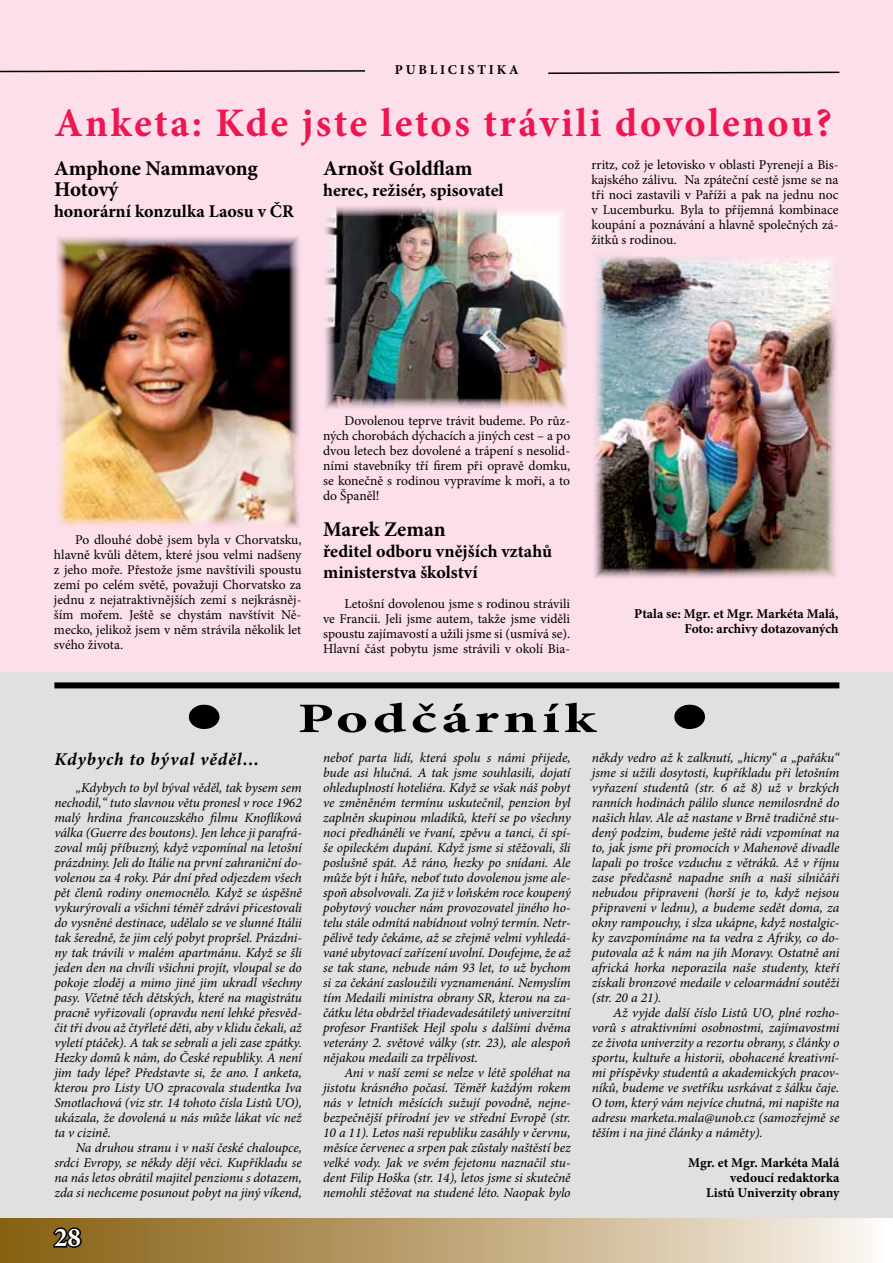
<style>
.page{position:relative;width:893px;height:1263px;background:#fff}
.page>*{position:absolute;margin:0;border:0;box-sizing:border-box;transform-origin:0 0}
.t1{font:700 42px "Minion Pro";letter-spacing:.075em;color:#000;scale:1.45 1}
.t2{font:42px "Wingdings";color:#000;scale:1.26 1}
.t3{font:700 40.5px "Minion Pro";letter-spacing:.06em;color:#ed1651}
.t4{font:700 27px "Minion Pro";color:#fff}
.t5{font:700 21px/21px "Minion Pro";letter-spacing:-.005em;color:#000}
.t6{font:700 18px/21px "Minion Pro";color:#000}
.t7{font:italic 700 18px "Minion Pro";letter-spacing:.045em;color:#000}
.t8{font:italic 13.5px/15px "Minion Pro";letter-spacing:-.005em;color:#000;text-align:justify}
.t9{font:13.5px/15px "Minion Pro";color:#000;text-align:justify}
.t10{font:700 13.5px/15px "Minion Pro";color:#000;text-align:right}
.t11{font:700 13.5px "Minion Pro";letter-spacing:.21em;color:#000}
</style>
<div class="page">
<div style="left:0;top:496px;width:893px;height:730px;background:#e0e0e0"></div>
<div style="left:0;top:1219px;width:893px;height:44px;background:linear-gradient(to right,#845b09,#fbf4ed)"></div>
<svg style="left:51px;top:1226px;width:32px;height:23px"></svg>
<div style="left:0;top:0;width:893px;height:671px;background:#fcdfeb"></div>
<svg style="left:0;top:70px;width:366px;height:3px"></svg>
<svg style="left:548px;top:71px;width:292px;height:3px"></svg>
<div style="left:54px;top:682px;width:785px;height:6px;background:#000"></div>
<img style="left:57px;top:236px;width:242px;height:291px">
<img style="left:325px;top:206px;width:243px;height:203px">
<img style="left:594px;top:256px;width:243px;height:322px">
<p class="t11" style="left:395px;top:60px;width:125px">PUBLICISTIKA</p>
<h2 class="t3" style="left:54px;top:95px;width:779px">Anketa: Kde jste letos trávili dovolenou?</h2>
<h3 class="t5" style="left:54px;top:157px;width:205px">Amphone Nammavong<br>Hotový</h3>
<h3 class="t6" style="left:54px;top:200px;width:241px">honorární konzulka Laosu v ČR</h3>
<p class="t9" style="left:591px;top:157px;width:249px">rritz, což je letovisko v oblasti Pyrenejí a Bis&shy;kajského zálivu. Na zpáteční cestě jsme se na tři noci zastavili v Paříži a pak na jednu noc v Lucemburku. Byla to příjemná kombinace koupání a poznávání a hlavně společných zá&shy;žitků s rodinou.</p>
<h3 class="t5" style="left:323px;top:157px;width:151px">Arnošt Goldflam</h3>
<h3 class="t6" style="left:323px;top:179px;width:182px">herec, režisér, spisovatel</h3>
<p class="t9" style="left:54px;top:533px;width:249px;text-indent:21px">Po dlouhé době jsem byla v Chorvatsku, hlavně kvůli dětem, které jsou velmi nadšeny z jeho moře. Přestože jsme navštívili spoustu zemí po celém světě, považuji Chorvatsko za jednu z nejatraktivnějších zemí s nejkrásněj&shy;ším mořem. Ještě se chystám navštívit Ně&shy;mecko, jelikož jsem v něm strávila několik let svého života.</p>
<p class="t9" style="left:323px;top:414px;width:249px;text-indent:21px">Dovolenou teprve trávit budeme. Po růz&shy;ných chorobách dýchacích a jiných cest – a po dvou letech bez dovolené a trápení s nesolid&shy;ními stavebníky tří firem při opravě domku, se konečně s rodinou vypravíme k moři, a to do Španěl!</p>
<h3 class="t5" style="left:323px;top:519px;width:124px">Marek Zeman</h3>
<h3 class="t6" style="left:323px;top:541px;width:231px">ředitel odboru vnějších vztahů ministerstva školství</h3>
<p class="t9" style="left:323px;top:597px;width:249px;text-indent:21px">Letošní dovolenou jsme s rodinou strávili ve Francii. Jeli jsme autem, takže jsme viděli spoustu zajímavostí a užili jsme si (usmívá se).<br>Hlavní část pobytu jsme strávili v okolí Bia-</p>
<p class="t10" style="left:634px;top:606px;width:206px">Ptala se: Mgr. et Mgr. Markéta Malá,<br>Foto: archivy dotazovaných</p>
<h1 class="t1" style="left:184px;top:689px;width:285px">● Podčárník</h1>
<h1 class="t2" style="left:670px;top:694px;width:33px">●</h1>
<h3 class="t7" style="left:54px;top:746px;width:207px">Kdybych to býval věděl…</h3>
<p class="t8" style="left:54px;top:780px;width:249px;text-indent:21px">„Kdybych to byl býval věděl, tak bysem sem nechodil,“ tuto slavnou větu pronesl v roce 1962 malý hrdina francouzského filmu Knoflíková válka (Guerre des boutons). Jen lehce ji parafrá&shy;zoval můj příbuzný, když vzpomínal na letošní prázdniny. Jeli do Itálie na první zahraniční do&shy;volenou za 4 roky. Pár dní před odjezdem všech pět členů rodiny onemocnělo. Když se úspěšně vykurýrovali a všichni téměř zdrávi přicestovali do vysněné destinace, udělalo se ve slunné Itálii tak šeredně, že jim celý pobyt propršel. Prázdni&shy;ny tak trávili v malém apartmánu. Když se šli jeden den na chvíli všichni projít, vloupal se do pokoje zloděj a mimo jiné jim ukradl všechny pasy. Včetně těch dětských, které na magistrátu pracně vyřizovali (opravdu není lehké přesvěd&shy;čit tři dvou až čtyřleté děti, aby v klidu čekali, až vyletí ptáček). A tak se sebrali a jeli zase zpátky.<br>Hezky domů k nám, do České republiky. A není jim tady lépe? Představte si, že ano. I anketa, kterou pro Listy UO zpracovala studentka Iva Smotlachová (viz str. 14 tohoto čísla Listů UO), ukázala, že dovolená u nás může lákat víc než ta v cizině.</p>
<p class="t8" style="left:54px;top:1140px;width:249px;text-indent:21px">Na druhou stranu i v naší české chaloupce, srdci Evropy, se někdy dějí věci. Kupříkladu se na nás letos obrátil majitel penzionu s dotazem, zda si nechceme posunout pobyt na jiný víkend,</p>
<p class="t8" style="left:592px;top:750px;width:249px">někdy vedro až k zalknutí, „hicny“ a „pařáku“ jsme si užili dosytosti, kupříkladu při letošním vyřazení studentů (str. 6 až 8) už v brzkých ranních hodinách pálilo slunce nemilosrdně do našich hlav. Ale až nastane v Brně tradičně stu&shy;dený podzim, budeme ještě rádi vzpomínat na to, jak jsme při promocích v Mahenově divadle lapali po trošce vzduchu z větráků. Až v říjnu zase předčasně napadne sníh a naši silničáři nebudou připraveni (horší je to, když nejsou připraveni v lednu), a budeme sedět doma, za okny rampouchy, i slza ukápne, když nostalgic&shy;ky zavzpomínáme na ta vedra z Afriky, co do&shy;putovala až k nám na jih Moravy. Ostatně ani africká horka neporazila naše studenty, kteří získali bronzové medaile v celoarmádní soutěži (str. 20 a 21).</p>
<p class="t8" style="left:592px;top:1005px;width:249px;text-indent:21px">Až vyjde další číslo Listů UO, plné rozho&shy;vorů s atraktivními osobnostmi, zajímavostmi ze života univerzity a rezortu obrany, s články o sportu, kultuře a historii, obohacené kreativní&shy;mi příspěvky studentů a akademických pracov&shy;níků, budeme ve svetříku usrkávat z šálku čaje.<br>O tom, který vám nejvíce chutná, mi napište na adresu marketa.mala@unob.cz (samozřejmě se těším i na jiné články a náměty).</p>
<p class="t10" style="left:688px;top:1155px;width:153px">Mgr. et Mgr. Markéta Malá vedoucí redaktorka<br>Listů Univerzity obrany</p>
<p class="t8" style="left:323px;top:750px;width:249px">neboť parta lidí, která spolu s námi přijede, bude asi hlučná. A tak jsme souhlasili, dojatí ohleduplností hoteliéra. Když se však náš pobyt ve změněném termínu uskutečnil, penzion byl zaplněn skupinou mladíků, kteří se po všechny noci předháněli ve řvaní, zpěvu a tanci, či spí&shy;še opileckém dupání. Když jsme si stěžovali, šli poslušně spát. Až ráno, hezky po snídani. Ale může být i hůře, neboť tuto dovolenou jsme ale&shy;spoň absolvovali. Za již v loňském roce koupený pobytový voucher nám provozovatel jiného ho&shy;telu stále odmítá nabídnout volný termín. Netr&shy;pělivě tedy čekáme, až se zřejmě velmi vyhledá&shy;vané ubytovací zařízení uvolní. Doufejme, že až se tak stane, nebude nám 93 let, to už bychom si za čekání zasloužili vyznamenání. Nemyslím tím Medaili ministra obrany SR, kterou na za&shy;čátku léta obdržel třiadevadesátiletý univerzitní profesor František Hejl spolu s dalšími dvěma veterány 2. světové války (str. 23), ale alespoň nějakou medaili za trpělivost.</p>
<p class="t8" style="left:323px;top:1065px;width:249px;text-indent:21px">Ani v naší zemi se nelze v létě spoléhat na jistotu krásného počasí. Téměř každým rokem nás v letních měsících sužují povodně, nejne&shy;bezpečnější přírodní jev ve střední Evropě (str.<br>10 a 11). Letos naši republiku zasáhly v červnu, měsíce červenec a srpen pak zůstaly naštěstí bez velké vody. Jak ve svém fejetonu naznačil stu&shy;dent Filip Hoška (str. 14), letos jsme si skutečně nemohli stěžovat na studené léto. Naopak bylo</p>
<h3 class="t4" style="left:54px;top:1218px;width:28px">28</h3>
</div>
